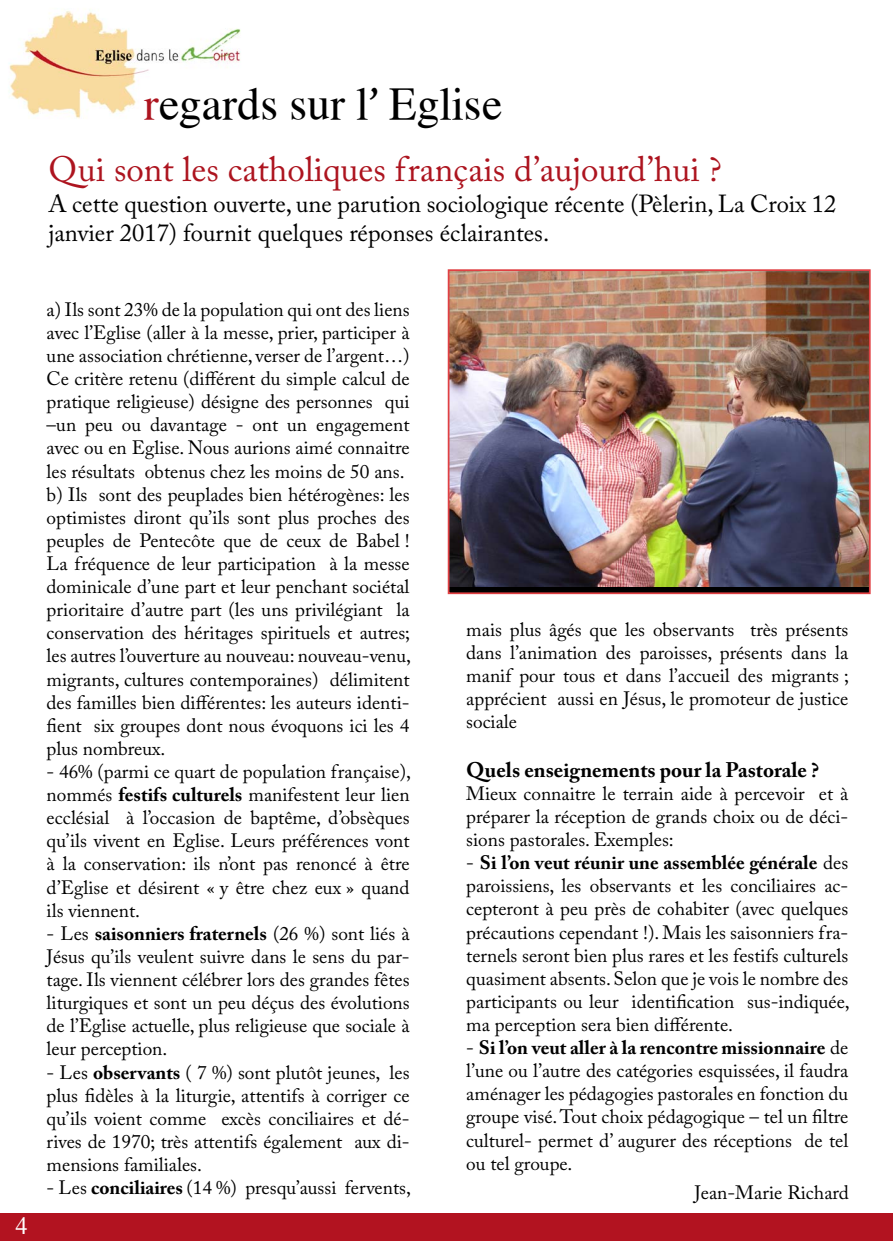
<style>
.page{position:relative;width:893px;height:1241px;background:#fff}
.page>*{position:absolute;margin:0;border:0;box-sizing:border-box;transform-origin:0 0}
.t1{font:45.5px "Vremya FWF";color:#000}
.t2{font:35px "Adobe Caslon Pro";color:#ad141f}
.t3{font:24.5px/29.4px "Adobe Caslon Pro";color:#000}
.t4{font:24.5px "Times New Roman";color:#fff}
.t5{font:700 21px "Adobe Caslon Pro";color:#000}
.t6{font:19.25px/23.1px "Adobe Caslon Pro";color:#000;text-align:justify}
.s1{color:#ad141f}
.s2{font-family:"Andron Freefont LAT"}
.s3{font-weight:700}
</style>
<div class="page">
<img style="left:9px;top:11px;width:232px;height:108px">
<div style="left:0;top:1213px;width:893px;height:27px;background:#b21320"></div>
<img style="left:451px;top:272px;width:417px;height:314px">
<div style="left:448px;top:269px;width:423px;height:325px;border:2px solid #e04043"></div>
<h1 class="t1" style="left:144px;top:78px;width:360px"><span class="s1">r</span>egards sur l<span class="s2">’</span> Eglise</h1>
<h2 class="t2" style="left:48px;top:148px;width:675px">Qui sont les catholiques français d’aujourd’hui ?</h2>
<p class="t3" style="left:48px;top:188px;width:789px">A cette question ouverte, une parution sociologique récente (Pèlerin, La Croix 12 janvier 2017) fournit quelques réponses éclairantes.</p>
<p class="t4" style="left:15px;top:1209px;width:14px">4</p>
<p class="t6" style="left:47px;top:297px;width:366px;text-align:left">a) Ils sont 23% de la population qui ont des liens avec l’Eglise (aller à la messe, prier, participer à une association chrétienne, verser de l’argent…)<br>Ce critère retenu (différent du simple calcul de pratique religieuse) désigne des personnes qui –un peu ou davantage - ont un engagement avec ou en Eglise. Nous aurions aimé connaitre les résultats obtenus chez les moins de 50 ans. b) Ils sont des peuplades bien hétérogènes: les optimistes diront qu’ils sont plus proches des peuples de Pentecôte que de ceux de Babel !<br>La fréquence de leur participation à la messe dominicale d’une part et leur penchant sociétal prioritaire d’autre part (les uns privilégiant la conservation des héritages spirituels et autres; les autres l’ouverture au nouveau: nouveau-venu, migrants, cultures contemporaines) délimitent des familles bien différentes: les auteurs identi&shy;fient six groupes dont nous évoquons ici les 4 plus nombreux.</p>
<p class="t6" style="left:47px;top:759px;width:366px">- 46% (parmi ce quart de population française), nommés <span class="s3">festifs culturels</span> manifestent leur lien ecclésial à l’occasion de baptême, d’obsèques qu’ils vivent en Eglise. Leurs préférences vont à la conservation: ils n’ont pas renoncé à être d’Eglise et désirent « y être chez eux » quand ils viennent.</p>
<p class="t6" style="left:47px;top:921px;width:364px">- Les <span class="s3">saisonniers fraternels</span> (26 %) sont liés à Jésus qu’ils veulent suivre dans le sens du par&shy;tage. Ils viennent célébrer lors des grandes fêtes liturgiques et sont un peu déçus des évolutions de l’Eglise actuelle, plus religieuse que sociale à leur perception.</p>
<p class="t6" style="left:47px;top:1060px;width:364px">- Les <span class="s3">observants</span> ( 7 %) sont plutôt jeunes, les plus fidèles à la liturgie, attentifs à corriger ce qu’ils voient comme excès conciliaires et dé&shy;rives de 1970; très attentifs également aux di&shy;mensions familiales.</p>
<p class="t6" style="left:47px;top:1175px;width:366px">- Les <span class="s3">conciliaires</span> (14 %) presqu’aussi fervents,</p>
<p class="t6" style="left:466px;top:617px;width:384px">mais plus âgés que les observants très présents dans l’animation des paroisses, présents dans la manif pour tous et dans l’accueil des migrants ; apprécient aussi en Jésus, le promoteur de justice sociale</p>
<p class="t5" style="left:466px;top:757px;width:354px">Quels enseignements pour la Pastorale ?</p>
<p class="t6" style="left:466px;top:781px;width:384px">Mieux connaitre le terrain aide à percevoir et à préparer la réception de grands choix ou de déci&shy;sions pastorales. Exemples:</p>
<p class="t6" style="left:466px;top:850px;width:385px">- <span class="s3">Si l’on veut réunir une assemblée générale</span> des paroissiens, les observants et les conciliaires ac&shy;cepteront à peu près de cohabiter (avec quelques précautions cependant !). Mais les saisonniers fra&shy;ternels seront bien plus rares et les festifs culturels quasiment absents. Selon que je vois le nombre des participants ou leur identification sus-indiquée, ma perception sera bien différente.</p>
<p class="t6" style="left:466px;top:1035px;width:384px">- <span class="s3">Si l’on veut aller à la rencontre missionnaire</span> de l’une ou l’autre des catégories esquissées, il faudra aménager les pédagogies pastorales en fonction du groupe visé. Tout choix pédagogique – tel un filtre culturel- permet d’ augurer des réceptions de tel ou tel groupe.</p>
<p class="t6" style="left:694px;top:1180px;width:156px">Jean-Marie Richard</p>
</div>
